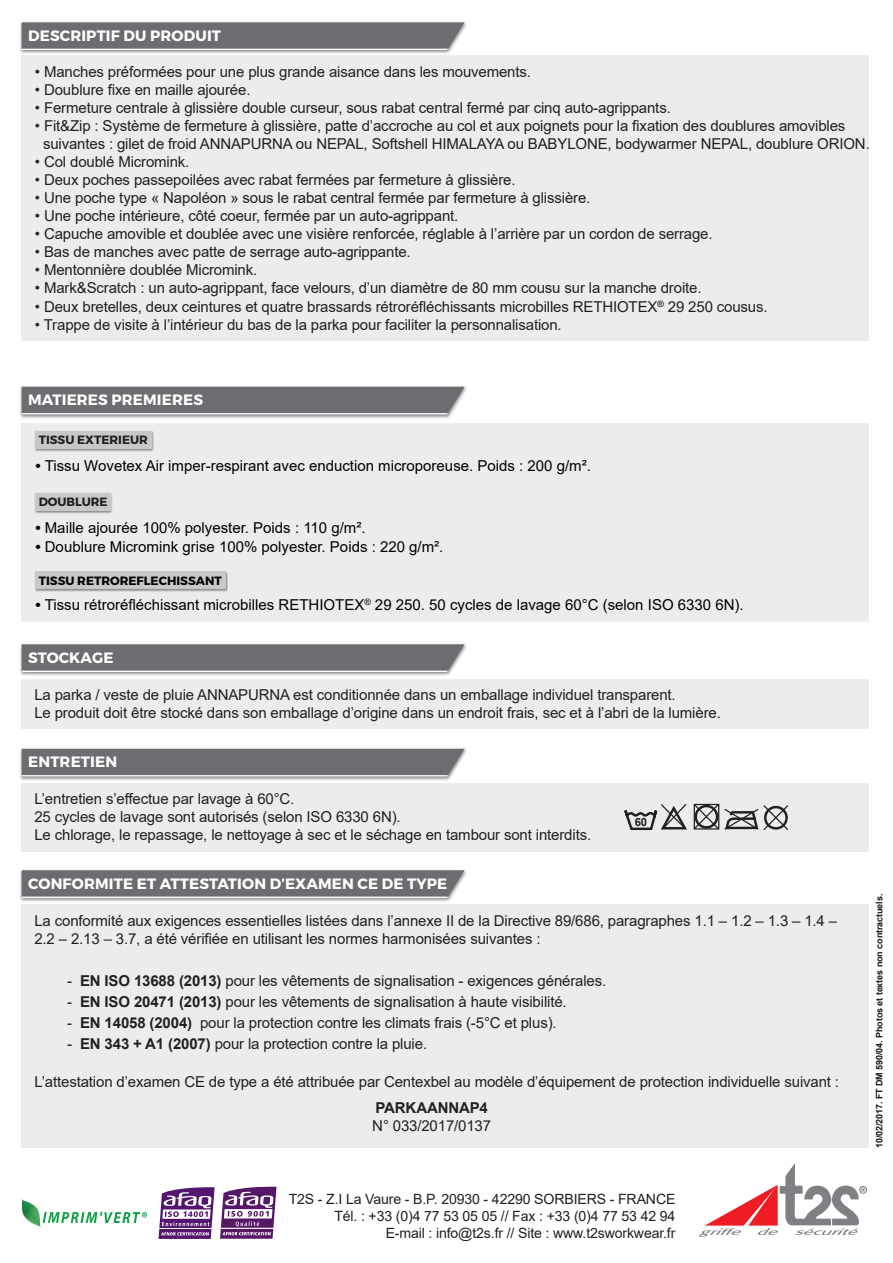
<style>
.page{position:relative;width:893px;height:1263px;background:#fff}
.page>*{position:absolute;margin:0;border:0;box-sizing:border-box;transform-origin:0 0}
.t1{font:15px/18px "Arial";letter-spacing:-.01em;color:#231f20}
.t2{font:15px "Arial";color:#000}
.t3{font:700 15px "Montserrat";letter-spacing:.01em;color:#fff}
.t4{font:700 15px "Arial";letter-spacing:-.01em;color:#231f20}
.t5{font:14.1px "Arial";letter-spacing:-.01em;color:#231f20}
.t6{font:700 12px "Montserrat";color:#000}
.t7{font:700 12px "Montserrat";color:#231f20}
.t8{font:700 11.4px "Arial";color:#231f20}
.t9{font:700 9px "Arial";letter-spacing:-.01em;color:#1a171c}
.s1{font-weight:700}
</style>
<div class="page">
<div style="left:22px;top:423px;width:847px;height:198px;background:#ececee"></div>
<div style="left:22px;top:679px;width:847px;height:50px;background:#ececee"></div>
<div style="left:22px;top:783px;width:847px;height:68px;background:#ececee"></div>
<div style="left:22px;top:904px;width:847px;height:244px;background:#ececee"></div>
<div style="left:22px;top:56px;width:847px;height:285px;background:#ececee"></div>
<div style="left:19px;top:21px;width:448px;height:34px;background:#231f20;opacity:.51"></div>
<svg style="left:22px;top:22px;width:443px;height:28px;background:#76777a"></svg>
<div style="left:19px;top:385px;width:448px;height:34px;background:#231f20;opacity:.51"></div>
<div style="left:22px;top:387px;width:442px;height:27px;background:#6c6d70"></div>
<div style="left:19px;top:643px;width:448px;height:33px;background:#231f20;opacity:.51"></div>
<svg style="left:22px;top:644px;width:443px;height:28px;background:#76777a"></svg>
<div style="left:19px;top:869px;width:448px;height:33px;background:#231f20;opacity:.51"></div>
<svg style="left:22px;top:870px;width:442px;height:28px;background:#767779"></svg>
<div style="left:19px;top:747px;width:448px;height:34px;background:#231f20;opacity:.51"></div>
<div style="left:22px;top:749px;width:443px;height:27px;background:#6c6d70"></div>
<div style="left:34px;top:430px;width:121px;height:22px;background:#231f20;opacity:.51"></div>
<div style="left:36px;top:431px;width:116px;height:18px;background:#c7c8ca"></div>
<div style="left:34px;top:492px;width:79px;height:22px;background:#231f20;opacity:.51"></div>
<div style="left:36px;top:493px;width:75px;height:17px;background:#c7c8ca"></div>
<div style="left:34px;top:571px;width:194px;height:21px;background:#231f20;opacity:.51"></div>
<div style="left:36px;top:572px;width:190px;height:17px;background:#c7c8ca"></div>
<svg style="left:699px;top:1163px;width:168px;height:74px"></svg>
<svg style="left:661px;top:803px;width:128px;height:28px"></svg>
<svg style="left:52px;top:1212px;width:95px;height:11px"></svg>
<img style="left:21px;top:1198px;width:31px;height:30px">
<svg style="left:159px;top:1186px;width:118px;height:53px"></svg>
<hr style="left:221px;top:1228px;width:52px;height:1px;background:#fff">
<p class="t3" style="left:28px;top:27px;width:194px">DESCRIPTIF DU PRODUIT</p>
<p class="t1" style="left:35px;top:63px;width:497px">• Manches préformées pour une plus grande aisance dans les mouvements.</p>
<p class="t1" style="left:35px;top:81px;width:217px">• Doublure fixe en maille ajourée.</p>
<p class="t1" style="left:35px;top:99px;width:637px">• Fermeture centrale à glissière double curseur, sous rabat central fermé par cinq auto-agrippants.</p>
<p class="t1" style="left:35px;top:117px;width:812px">• Fit&amp;Zip : Système de fermeture à glissière, patte d’accroche au col et aux poignets pour la fixation des doublures amovibles</p>
<p class="t1" style="left:43px;top:135px;width:828px">suivantes : gilet de froid ANNAPURNA ou NEPAL, Softshell HIMALAYA ou BABYLONE, bodywarmer NEPAL, doublure ORION.</p>
<p class="t1" style="left:35px;top:153px;width:156px">• Col doublé Micromink.</p>
<p class="t1" style="left:35px;top:171px;width:482px">• Deux poches passepoilées avec rabat fermées par fermeture à glissière.</p>
<p class="t1" style="left:35px;top:189px;width:557px">• Une poche type « Napoléon » sous le rabat central fermée par fermeture à glissière.</p>
<p class="t1" style="left:35px;top:207px;width:425px">• Une poche intérieure, côté coeur, fermée par un auto-agrippant.</p>
<p class="t1" style="left:35px;top:225px;width:679px">• Capuche amovible et doublée avec une visière renforcée, réglable à l’arrière par un cordon de serrage.</p>
<p class="t1" style="left:35px;top:243px;width:377px">• Bas de manches avec patte de serrage auto-agrippante.</p>
<p class="t1" style="left:35px;top:261px;width:224px">• Mentonnière doublée Micromink.</p>
<p class="t1" style="left:35px;top:279px;width:668px">• Mark&amp;Scratch : un auto-agrippant, face velours, d’un diamètre de 80 mm cousu sur la manche droite.</p>
<p class="t1" style="left:35px;top:298px;width:734px">• Deux bretelles, deux ceintures et quatre brassards rétroréfléchissants microbilles RETHIOTEX<sup>®</sup> 29 250 cousus.</p>
<p class="t1" style="left:35px;top:316px;width:528px">• Trappe de visite à l’intérieur du bas de la parka pour faciliter la personnalisation.</p>
<p class="t3" style="left:28px;top:391px;width:176px">MATIERES PREMIERES</p>
<p class="t7" style="left:39px;top:433px;width:111px">TISSU EXTERIEUR</p>
<p class="t2" style="left:35px;top:456px;width:557px"><span class="s1">•</span> Tissu Wovetex Air imper-respirant avec enduction microporeuse. Poids : 200 g/m².</p>
<p class="t7" style="left:39px;top:494px;width:70px">DOUBLURE</p>
<p class="t2" style="left:35px;top:517px;width:332px"><span class="s1">•</span> Maille ajourée 100% polyester. Poids : 110 g/m².</p>
<p class="t2" style="left:35px;top:537px;width:409px"><span class="s1">•</span> Doublure Micromink grise 100% polyester. Poids : 220 g/m².</p>
<p class="t6" style="left:39px;top:573px;width:185px">TISSU RETROREFLECHISSANT</p>
<p class="t2" style="left:35px;top:594px;width:710px"><span class="s1">•</span> Tissu rétroréfléchissant microbilles RETHIOTEX<sup>®</sup> 29 250. 50 cycles de lavage 60°C (selon ISO 6330 6N).</p>
<p class="t3" style="left:28px;top:648px;width:87px">STOCKAGE</p>
<p class="t1" style="left:34px;top:685px;width:643px">La parka / veste de pluie ANNAPURNA est conditionnée dans un emballage individuel transparent.</p>
<p class="t1" style="left:34px;top:703px;width:688px">Le produit doit être stocké dans son emballage d’origine dans un endroit frais, sec et à l’abri de la lumière.</p>
<p class="t3" style="left:28px;top:753px;width:91px">ENTRETIEN</p>
<p class="t1" style="left:34px;top:790px;width:368px">L’entretien s’effectue par lavage à 60°C.<br>25 cycles de lavage sont autorisés (selon ISO 6330 6N).</p>
<p class="t1" style="left:34px;top:826px;width:558px">Le chlorage, le repassage, le nettoyage à sec et le séchage en tambour sont interdits.</p>
<p class="t3" style="left:28px;top:874px;width:421px">CONFORMITE ET ATTESTATION D’EXAMEN CE DE TYPE</p>
<p class="t8" style="left:635px;top:814px;width:14px">60</p>
<p class="t1" style="left:34px;top:911px;width:804px">La conformité aux exigences essentielles listées dans l’annexe II de la Directive 89/686, paragraphes 1.1 – 1.2 – 1.3 – 1.4 –<br>2.2 – 2.13 – 3.7, a été vérifiée en utilisant les normes harmonisées suivantes :</p>
<p class="t1" style="left:67px;top:971px;width:541px">- <span class="s1">EN ISO 13688 (2013)</span> pour les vêtements de signalisation - exigences générales.</p>
<p class="t1" style="left:67px;top:992px;width:501px">- <span class="s1">EN ISO 20471 (2013)</span> pour les vêtements de signalisation à haute visibilité.</p>
<p class="t1" style="left:67px;top:1013px;width:491px">- <span class="s1">EN 14058 (2004)</span> pour la protection contre les climats frais (-5°C et plus).</p>
<p class="t1" style="left:67px;top:1034px;width:361px">- <span class="s1">EN 343 + A1 (2007)</span> pour la protection contre la pluie.</p>
<p class="t1" style="left:34px;top:1072px;width:806px">L’attestation d’examen CE de type a été attribuée par Centexbel au modèle d’équipement de protection individuelle suivant :</p>
<p class="t4" style="left:376px;top:1097px;width:114px">PARKAANNAP4</p>
<p class="t1" style="left:372px;top:1117px;width:120px">N° 033/2017/0137</p>
<p class="t5" style="left:289px;top:1189px;width:388px">T2S - Z.I La Vaure - B.P. 20930 - 42290 SORBIERS - FRANCE</p>
<p class="t5" style="left:334px;top:1206px;width:343px">Tél. : +33 (0)4 77 53 05 05 // Fax : +33 (0)4 77 53 42 94</p>
<p class="t5" style="left:386px;top:1223px;width:291px">E-mail : info@t2s.fr // Site : www.t2sworkwear.fr</p>
<p class="t9" style="left:873px;top:1148px;width:256px;rotate:-90deg">10/02/2017. FT DM 590/04. Photos et textes non contractuels.</p>
</div>
